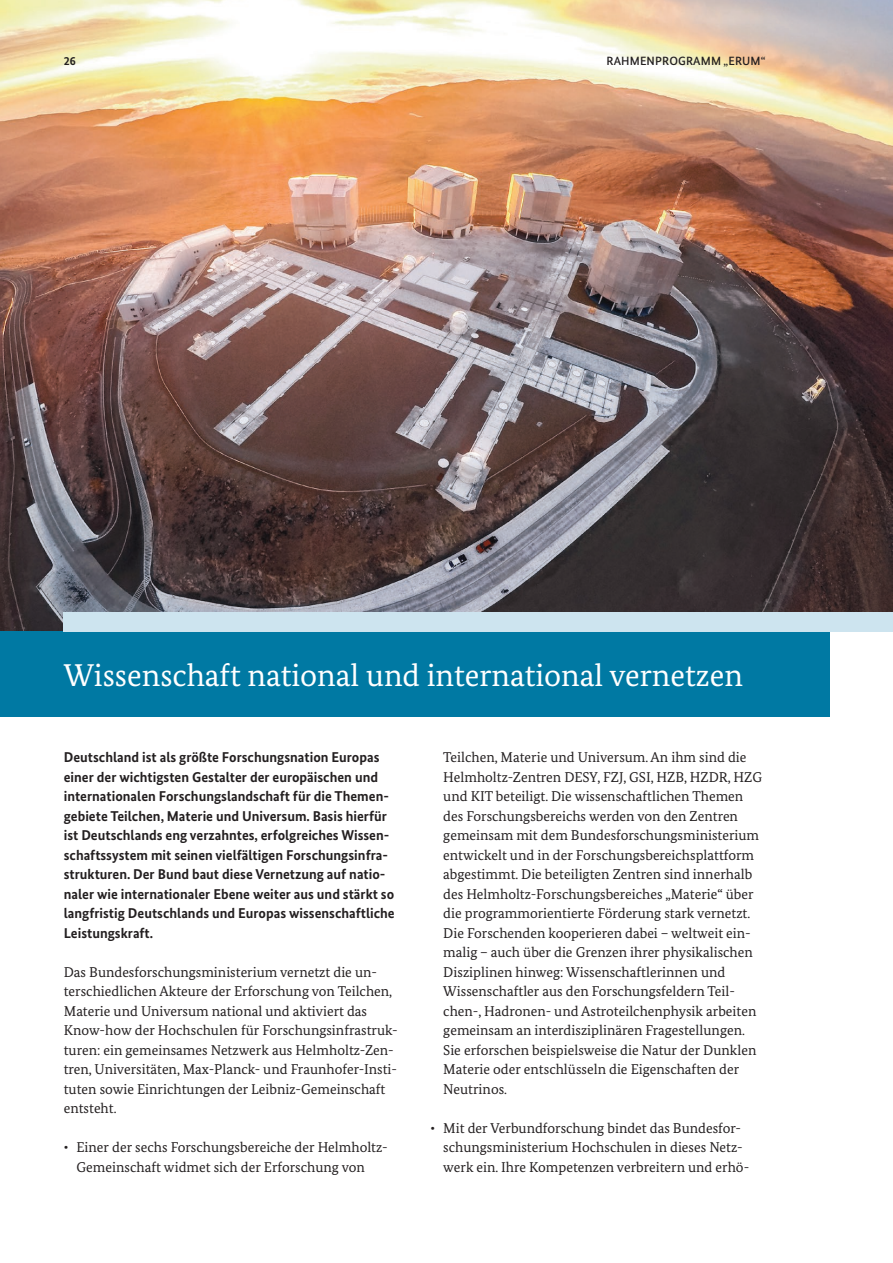
<style>
.page{position:relative;width:893px;height:1263px;background:#fff}
.page>*{position:absolute;margin:0;border:0;box-sizing:border-box;transform-origin:0 0}
._06_Headline{font:31.5px "Bundes Serif";color:#fff}
._10_Fließtext{font:14.25px/19.5px "Bundes Serif";color:#231f20}
._07_Einleitungstext{font:700 14.25px/19.5px "Bundes Sans";color:#231f20}
.t1{font:500 12px "Bundes Sans";letter-spacing:.01em;color:#231f20}
.t2{font:700 12px "Bundes Sans";color:#231f20}
</style>
<div class="page">
<img style="left:0;top:0;width:893px;height:631px">
<div style="left:0;top:631px;width:829px;height:85px;background:#0079a3"></div>
<div style="left:64px;top:612px;width:829px;height:19px;background:#cde4ef"></div>
<p class="t2" style="left:64px;top:53px;width:13px">26</p>
<p class="t1" style="left:606px;top:53px;width:17px">RAHME</p>
<p class="t1" style="left:647px;top:53px;width:49px">NPROGRAMM</p>
<p class="t1" style="left:723px;top:53px;width:44px">„ERUM“</p>
<p class="_06_Headline" style="left:64px;top:656px;width:681px">Wissenschaft national und international vernetzen</p>
<p class="_07_Einleitungstext" style="left:64px;top:747px;width:332px">Deutschland ist als größte Forschungsnation Europas einer der wichtigsten Gestalter der europäischen und internationalen Forschungslandschaft für die Themen&shy;gebiete Teilchen, Materie und Universum. Basis hierfür ist Deutschlands eng verzahntes, erfolgreiches Wissen&shy;schaftssystem mit seinen vielfältigen Forschungsinfra&shy;strukturen. Der Bund baut diese Vernetzung auf natio&shy;naler wie internationaler Ebene weiter aus und stärkt so langfristig Deutschlands und Europas wissenschaftliche Leistungskraft.</p>
<p class="_10_Fließtext" style="left:64px;top:962px;width:336px">Das Bundesforschungsministerium vernetzt die un&shy;terschiedlichen Akteure der Erforschung von Teilchen, Materie und Universum national und aktiviert das Know-how der Hochschulen für Forschungsinfrastruk&shy;turen: ein gemeinsames Netzwerk aus Helmholtz-Zen&shy;tren, Universitäten, Max-Planck- und Fraunhofer-Insti&shy;tuten sowie Einrichtungen der Leibniz-Gemeinschaft entsteht.</p>
<p class="_10_Fließtext" style="left:77px;top:1137px;width:313px;text-indent:-13px">∙ Einer der sechs Forschungsbereiche der Helmholtz-<br>Gemeinschaft widmet sich der Erforschung von</p>
<p class="_10_Fließtext" style="left:443px;top:747px;width:320px">Teilchen, Materie und Universum. An ihm sind die Helmholtz-Zentren DESY, FZJ, GSI, HZB, HZDR, HZG und KIT beteiligt. Die wissenschaftlichen Themen des Forschungsbereichs werden von den Zentren gemeinsam mit dem Bundesforschungsministerium entwickelt und in der Forschungsbereichsplattform abgestimmt. Die beteiligten Zentren sind innerhalb des Helmholtz-Forschungsbereiches „Materie“ über die programmorientierte Förderung stark vernetzt.<br>Die Forschenden kooperieren dabei – weltweit ein&shy;malig – auch über die Grenzen ihrer physikalischen Disziplinen hinweg: Wissenschaftlerinnen und Wissenschaftler aus den Forschungsfeldern Teil&shy;chen-, Hadronen- und Astroteilchenphysik arbeiten gemeinsam an interdisziplinären Fragestellungen.<br>Sie erforschen beispielsweise die Natur der Dunklen Materie oder entschlüsseln die Eigenschaften der Neutrinos.</p>
<p class="_10_Fließtext" style="left:443px;top:1118px;width:307px;text-indent:-13px">∙ Mit der Verbundforschung bindet das Bundesfor&shy;schungsministerium Hochschulen in dieses Netz&shy;werk ein. Ihre Kompetenzen verbreitern und erhö-</p>
</div>
